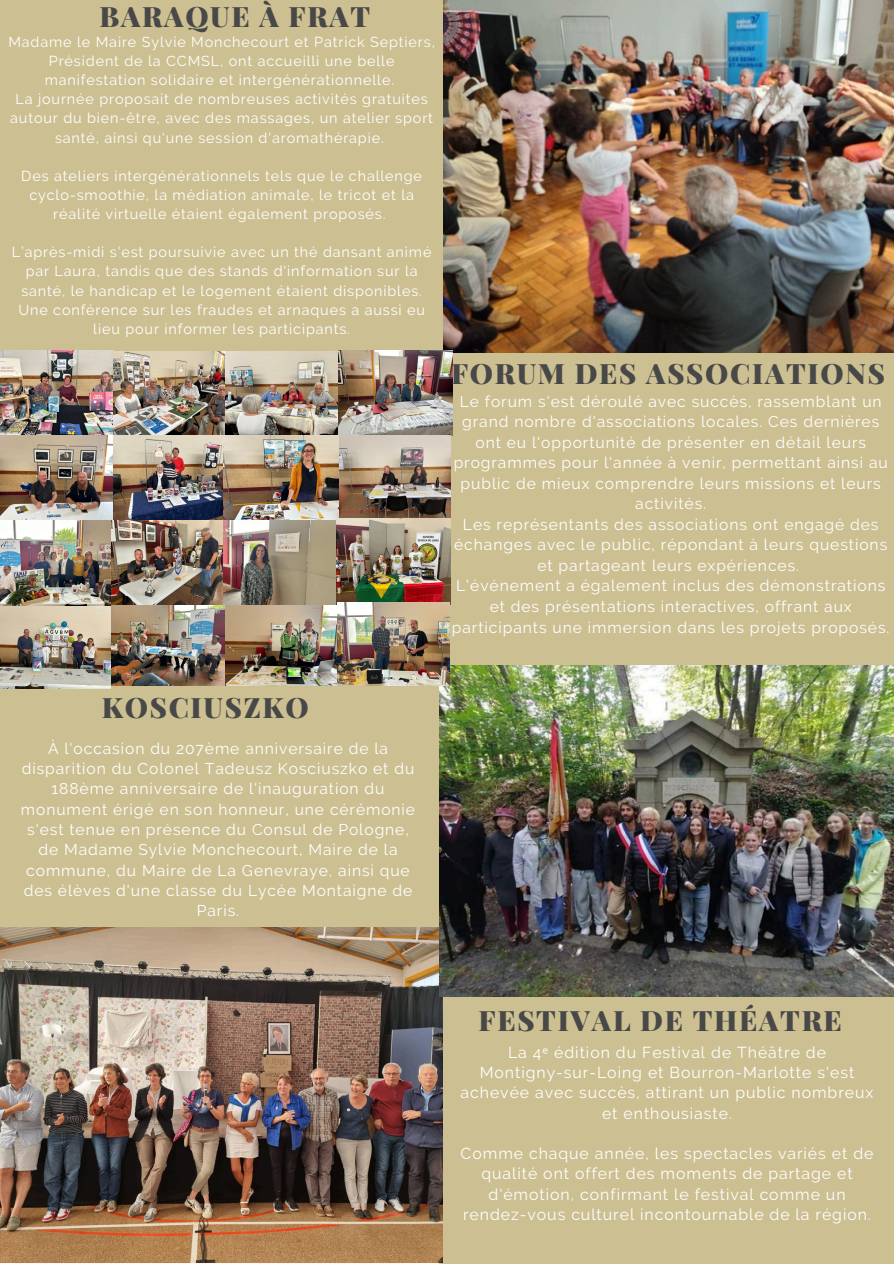
<style>
.page{position:relative;width:894px;height:1264px;background:#fff}
.page>*{position:absolute;margin:0;border:0;box-sizing:border-box;transform-origin:0 0}
.t1{font:900 28.2px "Playfair Display";letter-spacing:.06em;color:#484848}
.t2{font:15.9px/20.2px "Raleway";letter-spacing:.06em;color:#fff;text-align:center}
.t3{font:15.6px/20.5px "Raleway";letter-spacing:.06em;color:#fff;text-align:center}
.t4{font:14.4px/19.2px "Raleway";letter-spacing:.06em;color:#fff;text-align:center}
.s1{font-family:"Noto Sans"}
</style>
<div class="page">
<img style="left:442px;top:0;width:451px;height:353px">
<div style="left:0;top:0;width:442px;height:353px;background:#ccbf92"></div>
<div style="left:436px;top:353px;width:457px;height:353px;background:#ccbf92"></div>
<div style="left:0;top:680px;width:439px;height:364px;background:#ccbf92"></div>
<div style="left:439px;top:954px;width:454px;height:309px;background:#ccbf92"></div>
<img style="left:0;top:927px;width:443px;height:335px">
<img style="left:439px;top:665px;width:454px;height:331px">
<img style="left:0;top:350px;width:452px;height:86px">
<img style="left:0;top:435px;width:224px;height:86px">
<img style="left:224px;top:435px;width:114px;height:86px">
<img style="left:339px;top:435px;width:111px;height:83px">
<img style="left:0;top:521px;width:111px;height:85px">
<img style="left:111px;top:521px;width:225px;height:84px">
<img style="left:336px;top:518px;width:114px;height:167px">
<img style="left:0;top:606px;width:110px;height:82px">
<img style="left:111px;top:605px;width:228px;height:80px">
<p class="t1" style="left:99px;top:-3px;width:272px">BARAQUE À FRAT</p>
<p class="t4" style="left:8px;top:32px;width:428px">Madame le Maire Sylvie Monchecourt et Patrick Septiers,<br>Président de la CCMSL, ont accueilli une belle manifestation solidaire et intergénérationnelle.</p>
<p class="t4" style="left:10px;top:90px;width:424px">La journée proposait de nombreuses activités gratuites autour du bien-être, avec des massages, un atelier sport santé, ainsi qu'une session d'aromathérapie.</p>
<p class="t4" style="left:21px;top:166px;width:402px">Des ateliers intergénérationnels tels que le challenge cyclo-smoothie, la médiation animale, le tricot et la réalité virtuelle étaient également proposés.</p>
<p class="t4" style="left:12px;top:243px;width:421px">L’après-midi s'est poursuivie avec un thé dansant animé par Laura, tandis que des stands d'information sur la santé, le handicap et le logement étaient disponibles.<br>Une conférence sur les fraudes et arnaques a aussi eu lieu pour informer les participants.</p>
<p class="t1" style="left:451px;top:353px;width:435px">FORUM DES ASSOCIATIONS</p>
<p class="t3" style="left:453px;top:391px;width:435px">Le forum s'est déroulé avec succès, rassemblant un grand nombre d'associations locales. Ces dernières ont eu l'opportunité de présenter en détail leurs programmes pour l'année à venir, permettant ainsi au public de mieux comprendre leurs missions et leurs activités.</p>
<p class="t3" style="left:454px;top:514px;width:434px">Les représentants des associations ont engagé des échanges avec le public, répondant à leurs questions et partageant leurs expériences.</p>
<p class="t3" style="left:452px;top:575px;width:439px">L'événement a également inclus des démonstrations et des présentations interactives, offrant aux participants une immersion dans les projets proposés.</p>
<h1 class="t1" style="left:102px;top:687px;width:208px">KOSCIUSZKO</h1>
<p class="t3" style="left:21px;top:738px;width:395px">À l'occasion du 207ème anniversaire de la disparition du Colonel Tadeusz Kosciuszko et du 188ème anniversaire de l'inauguration du monument érigé en son honneur, une cérémonie s'est tenue en présence du Consul de Pologne, de Madame Sylvie Monchecourt, Maire de la commune, du Maire de La Genevraye, ainsi que des élèves d'une classe du Lycée Montaigne de Paris.</p>
<p class="t1" style="left:478px;top:1000px;width:365px">FESTIVAL DE THÉATRE</p>
<p class="t2" style="left:460px;top:1042px;width:414px">La 4<span class="s1">ᵉ</span> édition du Festival de Théâtre de Montigny-sur-Loing et Bourron-Marlotte s'est achevée avec succès, attirant un public nombreux et enthousiaste.</p>
<p class="t2" style="left:460px;top:1143px;width:414px">Comme chaque année, les spectacles variés et de qualité ont offert des moments de partage et d'émotion, confirmant le festival comme un rendez-vous culturel incontournable de la région.</p>
</div>
